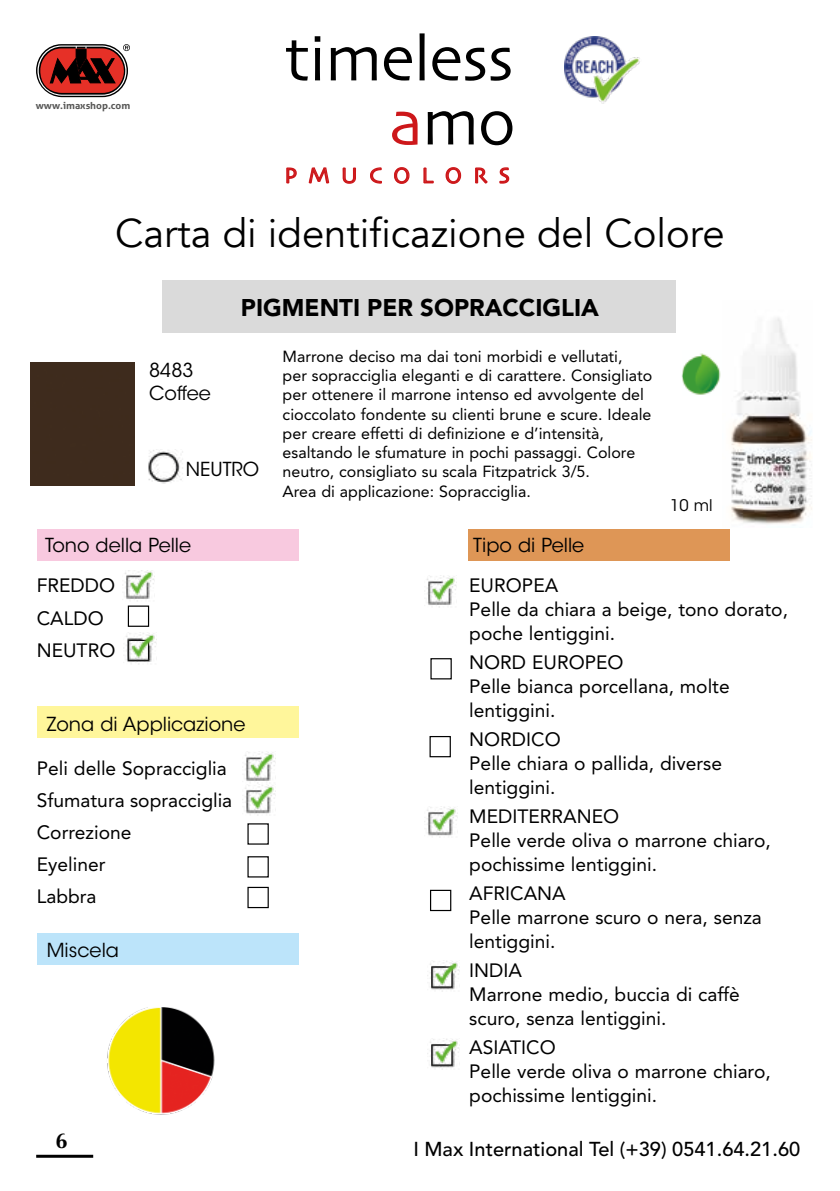
<style>
.page{position:relative;width:840px;height:1191px;background:#fff}
.page>*{position:absolute;margin:0;border:0;box-sizing:border-box;transform-origin:0 0}
.t1{font:65.6px/64px "Skia Regular 1 1";letter-spacing:-.02em;color:#000;text-align:right}
.t2{font:40px "Avenir";color:#000}
.t3{font:900 24px "Avenir LT Std";color:#000}
.t4{font:22.4px "Skia Regular 1 1";letter-spacing:.5em;color:#cd171a}
.t5{font:700 21.6px "Optima";color:#000}
.t6{font:500 20px "Avenir LT Std";color:#000}
.t7{font:19.2px/24px "Avenir LT Std";color:#000}
.t8{font:19.2px/23px "ITC Avant Garde Std";color:#000}
.t9{font:16px/19.2px "Avenir LT Std";color:#000}
.t10{font:16px "ITC Avant Garde Std";color:#000}
.t11{font:700 9.6px "Aller";color:#575756;scale:1.05 1}
.s1{color:#cd171a}
</style>
<div class="page">
<img style="left:564px;top:36px;width:76px;height:68px">
<svg style="left:37px;top:46px;width:90px;height:50px"></svg>
<div style="left:39px;top:47px;width:87px;height:48px;background:#000;border-radius:23px"></div>
<svg style="left:40px;top:44px;width:90px;height:49px"></svg>
<hr style="left:36px;top:1154px;width:57px;height:3px;background:#000">
<div style="left:163px;top:280px;width:512px;height:52px;background:#dadada"></div>
<svg style="left:286px;top:167px;width:11px;height:17px"></svg>
<svg style="left:308px;top:167px;width:22px;height:17px"></svg>
<svg style="left:342px;top:167px;width:14px;height:17px"></svg>
<svg style="left:370px;top:167px;width:12px;height:17px"></svg>
<svg style="left:394px;top:167px;width:16px;height:17px"></svg>
<svg style="left:423px;top:167px;width:11px;height:17px"></svg>
<svg style="left:445px;top:167px;width:16px;height:17px"></svg>
<svg style="left:475px;top:167px;width:13px;height:17px"></svg>
<svg style="left:499px;top:167px;width:11px;height:17px"></svg>
<img style="left:731px;top:318px;width:80px;height:208px">
<img style="left:681px;top:353px;width:40px;height:42px">
<div style="left:37px;top:933px;width:261px;height:32px;background:#bce4fa"></div>
<div style="left:37px;top:706px;width:261px;height:32px;background:#fff69b"></div>
<div style="left:37px;top:529px;width:261px;height:32px;background:#f8c9df"></div>
<img style="left:245px;top:752px;width:30px;height:64px">
<div style="left:247px;top:856px;width:21px;height:21px;border:1px solid #000"></div>
<div style="left:247px;top:887px;width:21px;height:21px;border:1px solid #000"></div>
<img style="left:125px;top:570px;width:30px;height:32px">
<div style="left:128px;top:605px;width:21px;height:22px;border:1px solid #000"></div>
<div style="left:430px;top:658px;width:21px;height:21px;border:1px solid #000"></div>
<img style="left:424px;top:806px;width:33px;height:32px">
<div style="left:429px;top:736px;width:21px;height:21px;border:1px solid #000"></div>
<div style="left:430px;top:889px;width:21px;height:22px;border:1px solid #000"></div>
<img style="left:427px;top:575px;width:29px;height:33px">
<div style="left:468px;top:529px;width:261px;height:32px;background:#de9656"></div>
<div style="left:30px;top:362px;width:105px;height:123px;background:#3e2b1d"></div>
<img style="left:148px;top:449px;width:35px;height:34px">
<img style="left:107px;top:1007px;width:108px;height:108px">
<img style="left:126px;top:633px;width:30px;height:32px">
<img style="left:427px;top:960px;width:32px;height:32px">
<img style="left:427px;top:1038px;width:32px;height:32px">
<p class="t11" style="left:36px;top:99px;width:91px">www.imaxshop.com</p>
<h1 class="t1" style="left:284px;top:31px;width:232px">timeless <span class="s1">a</span>mo</h1>
<p class="t4" style="left:284px;top:162px;width:227px">PMUCOLORS</p>
<h2 class="t2" style="left:115px;top:210px;width:610px">Carta di identificazione del Colore</h2>
<p class="t3" style="left:241px;top:293px;width:359px">PIGMENTI PER SOPRACCIGLIA</p>
<p class="t8" style="left:149px;top:359px;width:63px">8483<br>Coffee</p>
<p class="t8" style="left:186px;top:458px;width:75px">NEUTRO</p>
<p class="t8" style="left:45px;top:533px;width:147px">Tono della Pelle</p>
<p class="t9" style="left:282px;top:347px;width:371px">Marrone deciso ma dai toni morbidi e vellutati,<br>per sopracciglia eleganti e di carattere. Consigliato per ottenere il marrone intenso ed avvolgente del cioccolato fondente su clienti brune e scure. Ideale per creare effetti di definizione e d’intensità, esaltando le sfumature in pochi passaggi. Colore neutro, consigliato su scala Fitzpatrick 3/5.<br>Area di applicazione: Sopracciglia.</p>
<p class="t8" style="left:473px;top:533px;width:112px">Tipo di Pelle</p>
<p class="t10" style="left:669px;top:496px;width:44px">10 ml</p>
<p class="t7" style="left:37px;top:570px;width:80px;line-height:32px">FREDDO<br>CALDO<br>NEUTRO</p>
<p class="t8" style="left:47px;top:713px;width:200px">Zona di Applicazione</p>
<p class="t7" style="left:37px;top:753px;width:197px;line-height:32px">Peli delle Sopracciglia<br>Sfumatura sopracciglia<br>Correzione<br>Eyeliner<br>Labbra</p>
<p class="t8" style="left:47px;top:938px;width:74px">Miscela</p>
<p class="t7" style="left:469px;top:573px;width:320px">EUROPEA<br>Pelle da chiara a beige, tono dorato, poche lentiggini.</p>
<p class="t7" style="left:469px;top:650px;width:262px">NORD EUROPEO<br>Pelle bianca porcellana, molte lentiggini.</p>
<p class="t7" style="left:469px;top:727px;width:254px">NORDICO<br>Pelle chiara o pallida, diverse lentiggini.</p>
<p class="t7" style="left:469px;top:804px;width:303px">MEDITERRANEO<br>Pelle verde oliva o marrone chiaro, pochissime lentiggini.</p>
<p class="t7" style="left:469px;top:881px;width:294px">AFRICANA<br>Pelle marrone scuro o nera, senza lentiggini.</p>
<p class="t7" style="left:469px;top:958px;width:272px">INDIA<br>Marrone medio, buccia di caffè scuro, senza lentiggini.</p>
<p class="t7" style="left:469px;top:1035px;width:303px">ASIATICO<br>Pelle verde oliva o marrone chiaro, pochissime lentiggini.</p>
<p class="t5" style="left:55px;top:1128px;width:14px">6</p>
<p class="t6" style="left:413px;top:1137px;width:388px">I Max International Tel (+39) 0541.64.21.60</p>
</div>
